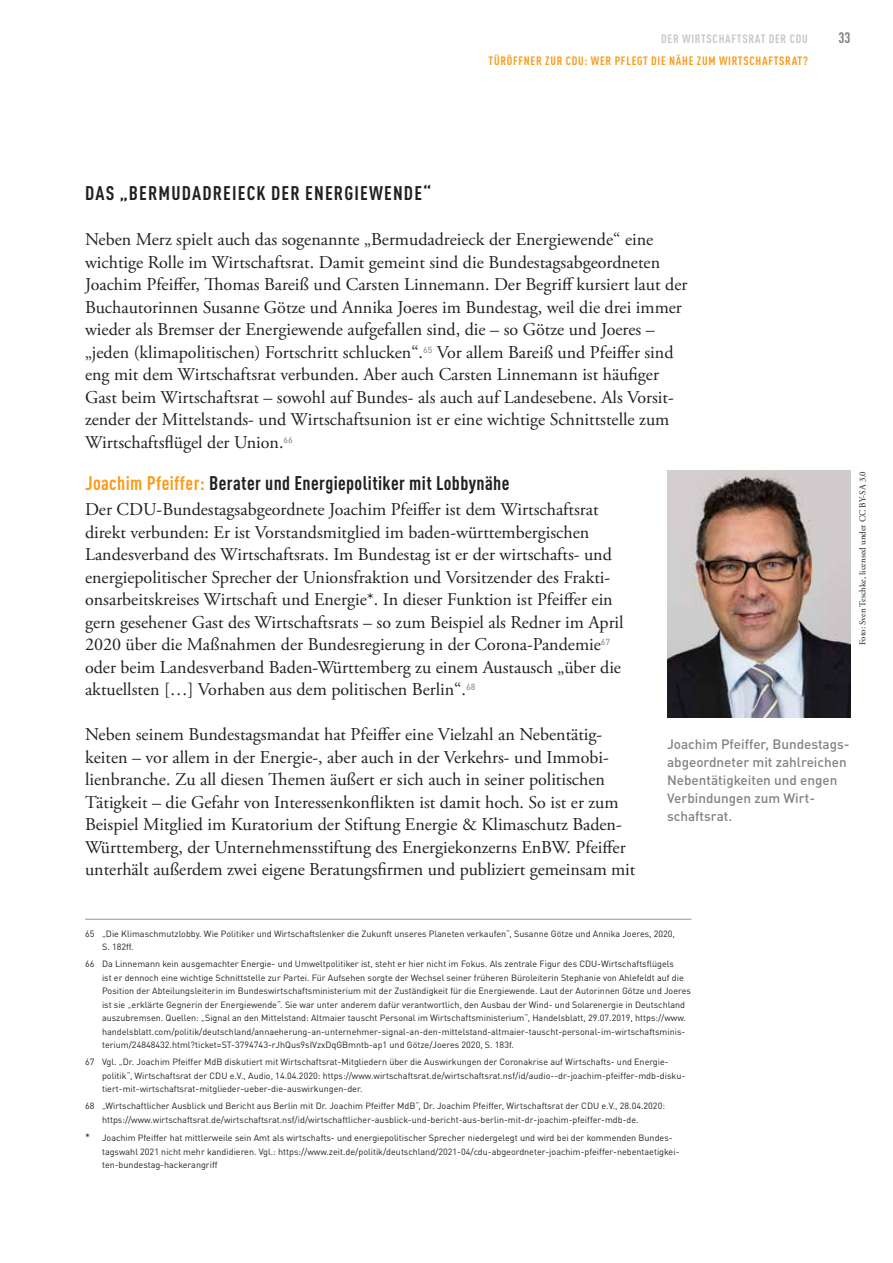
<style>
.page{position:relative;width:893px;height:1263px;background:#fff}
.page>*{position:absolute;margin:0;border:0;box-sizing:border-box;transform-origin:0 0}
.t1{font:700 condensed 19.5px "DIN Pro";letter-spacing:.02em;color:#231f20}
.t2{font:700 condensed 19.5px "DIN Pro";letter-spacing:.06em;color:#231f20}
.t3{font:18px/22.5px "Adobe Garamond Pro";color:#231f20}
.t4{font:700 condensed 15px "DIN Pro";color:#808285}
.t5{font:500 13.5px/18px "DIN Pro";color:#808285}
.t6{font:700 condensed 12px "DIN Pro";letter-spacing:.06em;color:#f89c1c}
.t7{font:700 condensed 12px "DIN Pro";letter-spacing:.06em;color:#c7c8ca}
.t8{font:9px/13.5px "DIN Pro";color:#231f20}
.t9{font:9px "Adobe Garamond Pro";color:#231f20}
.s1{color:#f89c1c}
.s2{font-size:10.5px}
</style>
<div class="page">
<hr style="left:85px;top:919px;width:606px;height:1px;background:#939598">
<img style="left:667px;top:470px;width:183px;height:248px">
<h3 class="t7" style="left:661px;top:29px;width:148px">DER WIRTSCHAFTSRAT DER CDU</h3>
<h3 class="t4" style="left:838px;top:26px;width:14px">33</h3>
<h3 class="t6" style="left:489px;top:52px;width:64px">Türöffner zur</h3>
<h3 class="t6" style="left:566px;top:52px;width:56px">CDU: Wer pflegt</h3>
<h3 class="t6" style="left:651px;top:52px;width:25px">die Nähe</h3>
<h3 class="t6" style="left:697px;top:52px;width:7px">zum</h3>
<h3 class="t6" style="left:719px;top:52px;width:16px">Wirtschaftsrat</h3>
<h3 class="t6" style="left:803px;top:52px;width:7px">?</h3>
<h1 class="t2" style="left:85px;top:178px;width:347px">DAS „BERMUDADREIECK DER ENERGIEWENDE“</h1>
<p class="t3" style="left:85px;top:229px;width:604px">Neben Merz spielt auch das sogenannte „Bermudadreieck der Energiewende“ eine wichtige Rolle im Wirtschaftsrat. Damit gemeint sind die Bundestagsabgeordneten Joachim Pfeiffer, Thomas Bareiß und Carsten Linnemann. Der Begriff kursiert laut der Buchautorinnen Susanne Götze und Annika Joeres im Bundestag, weil die drei immer wieder als Bremser der Energiewende aufgefallen sind, die – so Götze und Joeres – „jeden (klimapolitischen) Fortschritt schlucken“.<sup>65</sup> Vor allem Bareiß und Pfeiffer sind eng mit dem Wirtschaftsrat verbunden. Aber auch Carsten Linnemann ist häufiger Gast beim Wirtschaftsrat – sowohl auf Bundes- als auch auf Landesebene. Als Vorsit&shy;zender der Mittelstands- und Wirtschaftsunion ist er eine wichtige Schnittstelle zum Wirtschaftsflügel der Union.<sup>66</sup></p>
<h1 class="t1" style="left:85px;top:468px;width:426px"><span class="s1">Joachim Pfeiffer:</span> Berater und Energiepolitiker mit Lobbynähe</h1>
<p class="t3" style="left:85px;top:499px;width:540px">Der CDU-Bundestagsabgeordnete Joachim Pfeiffer ist dem Wirtschaftsrat direkt verbunden: Er ist Vorstandsmitglied im baden-württembergischen Landesverband des Wirtschaftsrats. Im Bundestag ist er der wirtschafts- und energiepolitischer Sprecher der Unionsfraktion und Vorsitzender des Frakti&shy;onsarbeitskreises Wirtschaft und Energie*. In dieser Funktion ist Pfeiffer ein gern gesehener Gast des Wirtschaftsrats – so zum Beispiel als Redner im April 2020 über die Maßnahmen der Bundesregierung in der Corona-Pandemie<sup>67 </sup>oder beim Landesverband Baden-Württemberg zu einem Austausch „über die aktuellsten […] Vorhaben aus dem politischen Berlin“.<sup>68</sup></p>
<p class="t3" style="left:85px;top:724px;width:552px">Neben seinem Bundestagsmandat hat Pfeiffer eine Vielzahl an Nebentätig&shy;keiten – vor allem in der Energie-, aber auch in der Verkehrs- und Immobi&shy;lienbranche. Zu all diesen Themen äußert er sich auch in seiner politischen Tätigkeit – die Gefahr von Interessenkonflikten ist damit hoch. So ist er zum Beispiel Mitglied im Kuratorium der Stiftung Energie &amp; Klimaschutz Baden-Württemberg, der Unternehmensstiftung des Energiekonzerns EnBW. Pfeiffer unterhält außerdem zwei eigene Beratungsfirmen und publiziert gemeinsam mit</p>
<h3 class="t5" style="left:667px;top:734px;width:184px">Joachim Pfeiffer, Bundestags&shy;abgeordneter mit zahlreichen<br>Nebentätigkeiten und engen<br>Verbindungen zum Wirt&shy;schaftsrat.</h3>
<p class="t9" style="left:857px;top:645px;width:176px;rotate:-90deg">Foto: Sven Teschke, licensed under CC BY-SA 3.0</p>
<p class="t8" style="left:102px;top:926px;width:574px;text-indent:-17px">65 „Die Klimaschmutzlobby. Wie Politiker und Wirtschaftslenker die Zukunft unseres Planeten verkaufen“, Susanne Götze und Annika Joeres, 2020,<br>S. 182ff.</p>
<p class="t8" style="left:102px;top:956px;width:590px;text-indent:-17px">66 Da Linnemann kein ausgemachter Energie- und Umweltpolitiker ist, steht er hier nicht im Fokus. Als zentrale Figur des CDU-Wirtschaftsflügels<br>ist er dennoch eine wichtige Schnittstelle zur Partei. Für Aufsehen sorgte der Wechsel seiner früheren Büroleiterin Stephanie von Ahlefeldt auf die Position der Abteilungsleiterin im Bundeswirtschaftsministerium mit der Zuständigkeit für die Energiewende. Laut der Autorinnen Götze und Joeres ist sie „erklärte Gegnerin der Energiewende“. Sie war unter anderem dafür verantwortlich, den Ausbau der Wind- und Solarenergie in Deutschland auszubremsen. Quellen: „Signal an den Mittelstand: Altmaier tauscht Personal im Wirtschaftsministerium“, Handelsblatt, 29.07.2019, https://www. handelsblatt.com/politik/deutschland/annaeherung-an-unternehmer-signal-an-den-mittelstand-altmaier-tauscht-personal-im-wirtschaftsminis&shy;terium/24848432.html?ticket=ST-3794743-rJhQus9sIVzxDqGBmntb-ap1 und Götze/Joeres 2020, S. 183f.</p>
<p class="t8" style="left:102px;top:1054px;width:585px;text-indent:-17px">67 Vgl. „Dr. Joachim Pfeiffer MdB diskutiert mit Wirtschaftsrat-Mitgliedern über die Auswirkungen der Coronakrise auf Wirtschafts- und Energie&shy;politik“, Wirtschaftsrat der CDU e.V., Audio, 14.04.2020: https://www.wirtschaftsrat.de/wirtschaftsrat.nsf/id/audio--dr-joachim-pfeiffer-mdb-disku&shy;tiert-mit-wirtschaftsrat-mitglieder-ueber-die-auswirkungen-der.</p>
<p class="t8" style="left:102px;top:1098px;width:564px;text-indent:-17px">68 „Wirtschaftlicher Ausblick und Bericht aus Berlin mit Dr. Joachim Pfeiffer MdB“, Dr. Joachim Pfeiffer, Wirtschaftsrat der CDU e.V., 28.04.2020: https://www.wirtschaftsrat.de/wirtschaftsrat.nsf/id/wirtschaftlicher-ausblick-und-bericht-aus-berlin-mit-dr-joachim-pfeiffer-mdb-de.</p>
<p class="t8" style="left:102px;top:1130px;width:579px;text-indent:-17px"><span class="s2">*</span> Joachim Pfeiffer hat mittlerweile sein Amt als wirtschafts- und energiepolitischer Sprecher niedergelegt und wird bei der kommenden Bundes&shy;tagswahl 2021 nicht mehr kandidieren. Vgl.: https://www.zeit.de/politik/deutschland/2021-04/cdu-abgeordneter-joachim-pfeiffer-nebentaetigkei&shy;ten-bundestag-hackerangriff</p>
</div>
